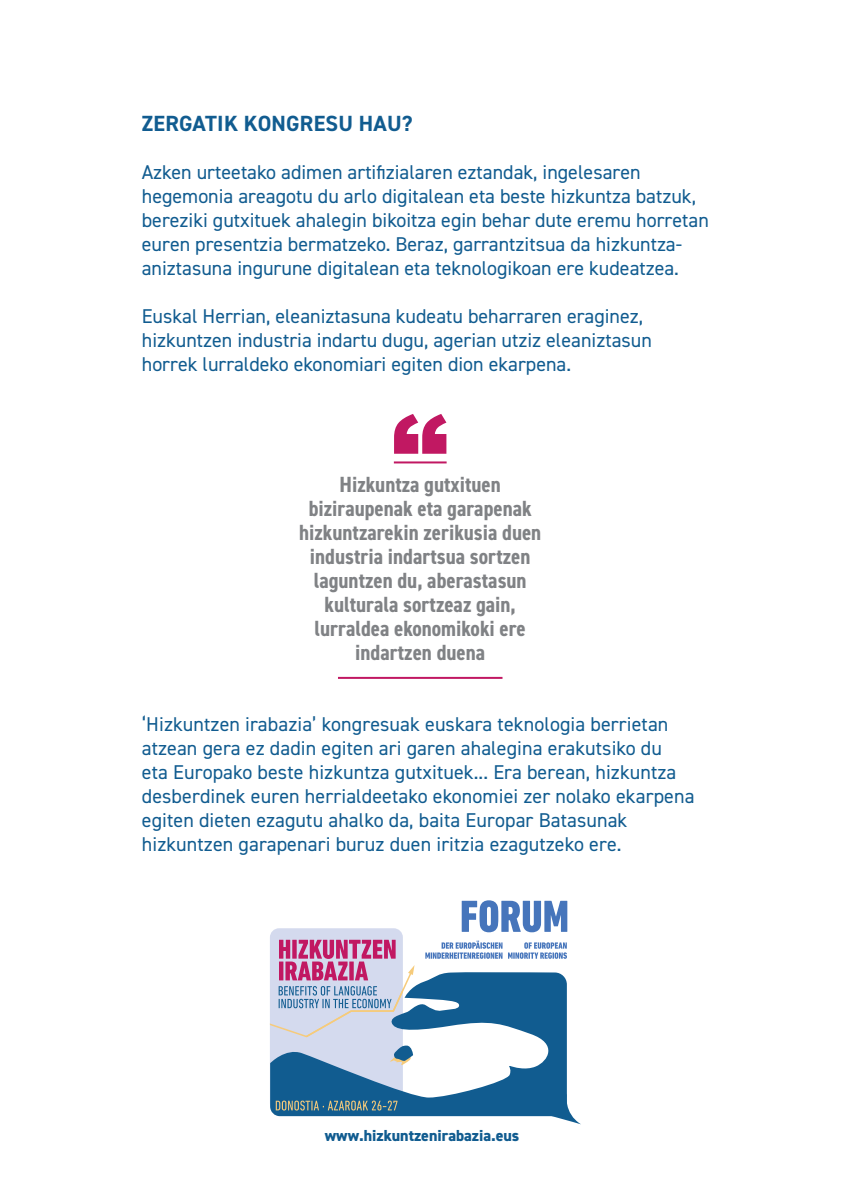
<style>
.page{position:relative;width:851px;height:1191px;background:#fff}
.page>*{position:absolute;margin:0;border:0;box-sizing:border-box;transform-origin:0 0}
.t1{font:700 condensed 22px/24px "DIN2014";color:#808285;text-align:center}
.t2{font:700 22px "DIN2014";letter-spacing:.01em;color:#115c90}
.t3{font:20px/24px "DIN2014";color:#115c90}
.t4{font:800 16px "DIN2014";color:#115c90}
</style>
<div class="page">
<div style="left:270px;top:928px;width:133px;height:184px;background:#d4daee;border-radius:9px"></div>
<svg style="left:461px;top:900px;width:106px;height:32px"></svg>
<svg style="left:425px;top:940px;width:77px;height:18px"></svg>
<svg style="left:508px;top:942px;width:59px;height:16px"></svg>
<svg style="left:270px;top:972px;width:296px;height:144px;fill:#115c90"></svg>
<svg style="left:390px;top:1045px;width:23px;height:20px"></svg>
<svg style="left:547px;top:1093px;width:34px;height:31px"></svg>
<svg style="left:276px;top:1100px;width:121px;height:10px"></svg>
<svg style="left:270px;top:939px;width:144px;height:99px"></svg>
<svg style="left:394px;top:414px;width:52px;height:40px"></svg>
<hr style="left:394px;top:461px;width:52px;height:2px;background:#c11862">
<hr style="left:338px;top:677px;width:164px;height:2px;background:#c11862">
<p class="t2" style="left:142px;top:108px;width:272px">ZERGATIK KONGRESU HAU?</p>
<p class="t3" style="left:142px;top:159px;width:568px">Azken urteetako adimen artifizialaren eztandak, ingelesaren hegemonia areagotu du arlo digitalean eta beste hizkuntza batzuk, bereziki gutxituek ahalegin bikoitza egin behar dute eremu horretan euren presentzia bermatzeko. Beraz, garrantzitsua da hizkuntza&shy;aniztasuna ingurune digitalean eta teknologikoan ere kudeatzea.</p>
<p class="t3" style="left:142px;top:303px;width:511px">Euskal Herrian, eleaniztasuna kudeatu beharraren eraginez, hizkuntzen industria indartu dugu, agerian utziz eleaniztasun horrek lurraldeko ekonomiari egiten dion ekarpena.</p>
<p class="t1" style="left:299px;top:472px;width:244px">Hizkuntza gutxituen biziraupenak eta garapenak hizkuntzarekin zerikusia duen industria indartsua sortzen laguntzen du, aberastasun kulturala sortzeaz gain, lurraldea ekonomikoki ere indartzen duena</p>
<p class="t3" style="left:142px;top:711px;width:554px">‘Hizkuntzen irabazia’ kongresuak euskara teknologia berrietan atzean gera ez dadin egiten ari garen ahalegina erakutsiko du<br>eta Europako beste hizkuntza gutxituek... Era berean, hizkuntza desberdinek euren herrialdeetako ekonomiei zer nolako ekarpena egiten dieten ezagutu ahalko da, baita Europar Batasunak hizkuntzen garapenari buruz duen iritzia ezagutzeko ere.</p>
<p class="t4" style="left:324px;top:1124px;width:196px">www.hizkuntzenirabazia.eus</p>
</div>
